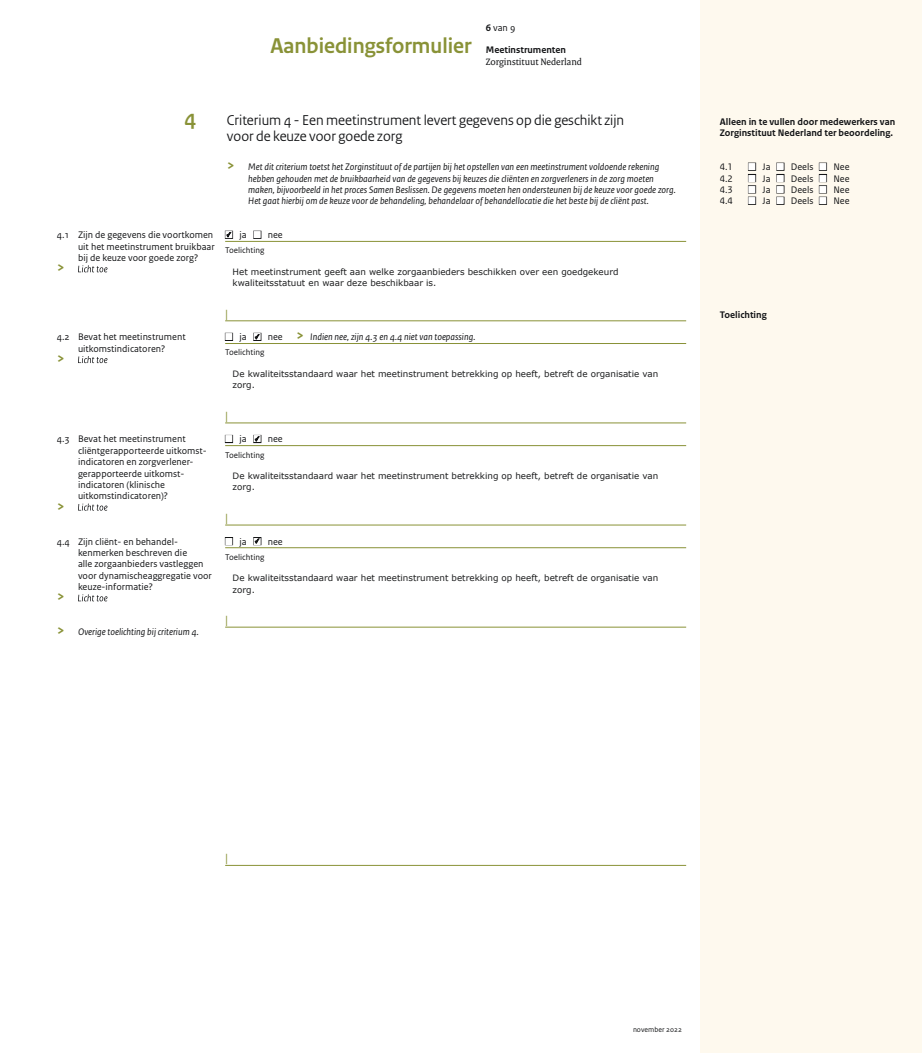
<style>
.page{position:relative;width:922px;height:1053px;background:#fff}
.page>*{position:absolute;margin:0;border:0;box-sizing:border-box;transform-origin:0 0}
.t1{font:700 22.5px "Rijksoverheid Sans Heading";color:#899237}
.t2{font:15px/16.2px "Rijksoverheid Sans Heading";color:#141517}
.t3{font:700 15px "Rijksoverheid Sans Text";color:#899237}
.t4{font:12.5px "Rijksoverheid Sans Text";color:#899237}
.t5{font:italic 10px/11.4px "Rijksoverheid Sans Text";color:#141517}
.t6{font:10px/11.4px "Rijksoverheid Sans Text";color:#141517}
.t7{font:700 10px/11.4px "Rijksoverheid Sans Text";color:#141517}
.t8{font:10px "Rijksoverheid Serif";color:#141517}
.t9{font:8.75px/11.4px "Verdana";color:#1d1e1f}
.t10{font:8.75px "Rijksoverheid Sans Text";color:#141517}
.t11{font:7.5px "Rijksoverheid Sans Text";color:#141517}
.s1{font-weight:700}
.s2{font-weight:700;font-style:normal;font-size:15px;color:#899237}
.s3{font-style:normal}
</style>
<div class="page">
<div style="left:700px;top:0;width:221px;height:1052px;background:#fef9ee"></div>
<svg style="left:78px;top:265px;width:29px;height:7px"></svg>
<svg style="left:78px;top:356px;width:29px;height:7px"></svg>
<svg style="left:78px;top:503px;width:29px;height:7px"></svg>
<svg style="left:78px;top:594px;width:29px;height:7px"></svg>
<hr style="left:225px;top:241px;width:461px;height:1px;background:#899237">
<hr style="left:225px;top:320px;width:461px;height:1px;background:#899237">
<hr style="left:225px;top:343px;width:461px;height:1px;background:#899237">
<hr style="left:225px;top:422px;width:461px;height:1px;background:#899237">
<hr style="left:225px;top:445px;width:461px;height:1px;background:#899237">
<hr style="left:225px;top:524px;width:461px;height:1px;background:#899237">
<hr style="left:225px;top:547px;width:461px;height:1px;background:#899237">
<hr style="left:225px;top:626px;width:461px;height:1px;background:#899237">
<hr style="left:225px;top:865px;width:461px;height:1px;background:#899237">
<svg style="left:226px;top:232px;width:6px;height:6px"></svg>
<svg style="left:254px;top:334px;width:6px;height:6px"></svg>
<svg style="left:253px;top:436px;width:11px;height:11px"></svg>
<svg style="left:253px;top:538px;width:11px;height:11px"></svg>
<h1 class="t1" style="left:270px;top:37px;width:203px">Aanbiedingsformulier</h1>
<p class="t6" style="left:485px;top:22px;width:31px"><span class="s1">6</span> van 9</p>
<p class="t7" style="left:485px;top:45px;width:82px">Meetinstrumenten</p>
<p class="t8" style="left:485px;top:58px;width:98px">Zorginstituut Nederland</p>
<h1 class="t1" style="left:184px;top:109px;width:13px">4</h1>
<h2 class="t2" style="left:227px;top:113px;width:398px">Criterium 4 - Een meetinstrument levert gegevens op die geschikt zijn voor de keuze voor goede zorg</h2>
<p class="t5" style="left:248px;top:162px;width:429px;text-indent:-21px"><span class="s2">&gt;</span> Met dit criterium toetst het Zorginstituut of de partijen bij het opstellen van een meetinstrument voldoende rekening hebben gehouden met de bruikbaarheid van de gegevens bij keuzes die cliënten en zorgverleners in de zorg moeten maken, bijvoorbeeld in het proces Samen Beslissen. De gegevens moeten hen ondersteunen bij de keuze voor goede zorg.<br>Het gaat hierbij om de keuze voor de behandeling, behandelaar of behandellocatie die het beste bij de cliënt past.</p>
<p class="t6" style="left:78px;top:230px;width:138px;text-indent:-21px">4.1 Zijn de gegevens die voortkomen uit het meetinstrument bruikbaar bij de keuze voor goede zorg?</p>
<h2 class="t3" style="left:57px;top:261px;width:9px">&gt;</h2>
<p class="t6" style="left:239px;top:230px;width:9px">ja</p>
<p class="t6" style="left:268px;top:230px;width:16px">nee</p>
<p class="t10" style="left:225px;top:247px;width:41px">Toelichting</p>
<p class="t9" style="left:232px;top:266px;width:387px">Het meetinstrument geeft aan welke zorgaanbieders beschikken over een goedgekeurd kwaliteitsstatuut en waar deze beschikbaar is.</p>
<p class="t6" style="left:57px;top:332px;width:130px;text-align:center">4.2 Bevat het meetinstrument uitkomstindicatoren?</p>
<h2 class="t3" style="left:57px;top:352px;width:9px">&gt;</h2>
<p class="t6" style="left:78px;top:434px;width:130px;text-indent:-21px">4.3 Bevat het meetinstrument cliëntgerapporteerde uitkomst&shy;indicatoren en zorgverlener&shy;gerapporteerde uitkomst&shy;indicatoren (klinische uitkomstindicatoren)?</p>
<h2 class="t3" style="left:57px;top:499px;width:9px">&gt;</h2>
<p class="t6" style="left:78px;top:536px;width:135px;text-indent:-21px">4.4 Zijn cliënt- en behandel&shy;kenmerken beschreven die<br>alle zorgaanbieders vastleggen voor dynamischeaggregatie voor keuze-informatie?</p>
<h2 class="t3" style="left:57px;top:590px;width:9px">&gt;</h2>
<p class="t5" style="left:57px;top:627px;width:144px"><span class="s2">&gt;</span> Overige toelichting bij criterium 4.</p>
<p class="t4" style="left:225px;top:309px;width:5px">|</p>
<p class="t6" style="left:239px;top:332px;width:9px">ja</p>
<p class="t5" style="left:268px;top:332px;width:209px"><span class="s3">nee</span> <span class="s2">&gt;</span> Indien nee, zijn 4.3 en 4.4 niet van toepassing.</p>
<p class="t10" style="left:225px;top:349px;width:41px">Toelichting</p>
<p class="t9" style="left:232px;top:368px;width:427px">De kwaliteitsstandaard waar het meetinstrument betrekking op heeft, betreft de organisatie van zorg.</p>
<p class="t4" style="left:225px;top:411px;width:5px">|</p>
<p class="t6" style="left:239px;top:434px;width:9px">ja</p>
<p class="t6" style="left:268px;top:434px;width:16px">nee</p>
<p class="t10" style="left:225px;top:451px;width:41px">Toelichting</p>
<p class="t9" style="left:232px;top:470px;width:427px">De kwaliteitsstandaard waar het meetinstrument betrekking op heeft, betreft de organisatie van zorg.</p>
<p class="t4" style="left:225px;top:513px;width:5px">|</p>
<p class="t6" style="left:239px;top:536px;width:9px">ja</p>
<p class="t6" style="left:268px;top:536px;width:16px">nee</p>
<p class="t10" style="left:225px;top:553px;width:41px">Toelichting</p>
<p class="t9" style="left:232px;top:572px;width:427px">De kwaliteitsstandaard waar het meetinstrument betrekking op heeft, betreft de organisatie van zorg.</p>
<p class="t4" style="left:225px;top:615px;width:5px">|</p>
<p class="t7" style="left:719px;top:116px;width:177px">Alleen in te vullen door medewerkers van<br>Zorginstituut Nederland ter beoordeling.</p>
<p class="t6" style="left:719px;top:162px;width:15px">4.1</p>
<p class="t6" style="left:762px;top:162px;width:10px">Ja</p>
<p class="t6" style="left:790px;top:162px;width:24px">Deels</p>
<p class="t6" style="left:833px;top:162px;width:18px">Nee</p>
<p class="t6" style="left:719px;top:173px;width:15px">4.2</p>
<p class="t6" style="left:762px;top:173px;width:10px">Ja</p>
<p class="t6" style="left:790px;top:173px;width:24px">Deels</p>
<p class="t6" style="left:833px;top:173px;width:18px">Nee</p>
<p class="t6" style="left:719px;top:184px;width:15px">4.3</p>
<p class="t6" style="left:762px;top:184px;width:10px">Ja</p>
<p class="t6" style="left:790px;top:184px;width:24px">Deels</p>
<p class="t6" style="left:833px;top:184px;width:18px">Nee</p>
<p class="t6" style="left:719px;top:196px;width:15px">4.4</p>
<p class="t6" style="left:762px;top:196px;width:10px">Ja</p>
<p class="t6" style="left:790px;top:196px;width:24px">Deels</p>
<p class="t6" style="left:833px;top:196px;width:18px">Nee</p>
<p class="t7" style="left:719px;top:309px;width:48px">Toelichting</p>
<p class="t4" style="left:225px;top:853px;width:5px">|</p>
<p class="t11" style="left:633px;top:1026px;width:50px">november 2022</p>
</div>
